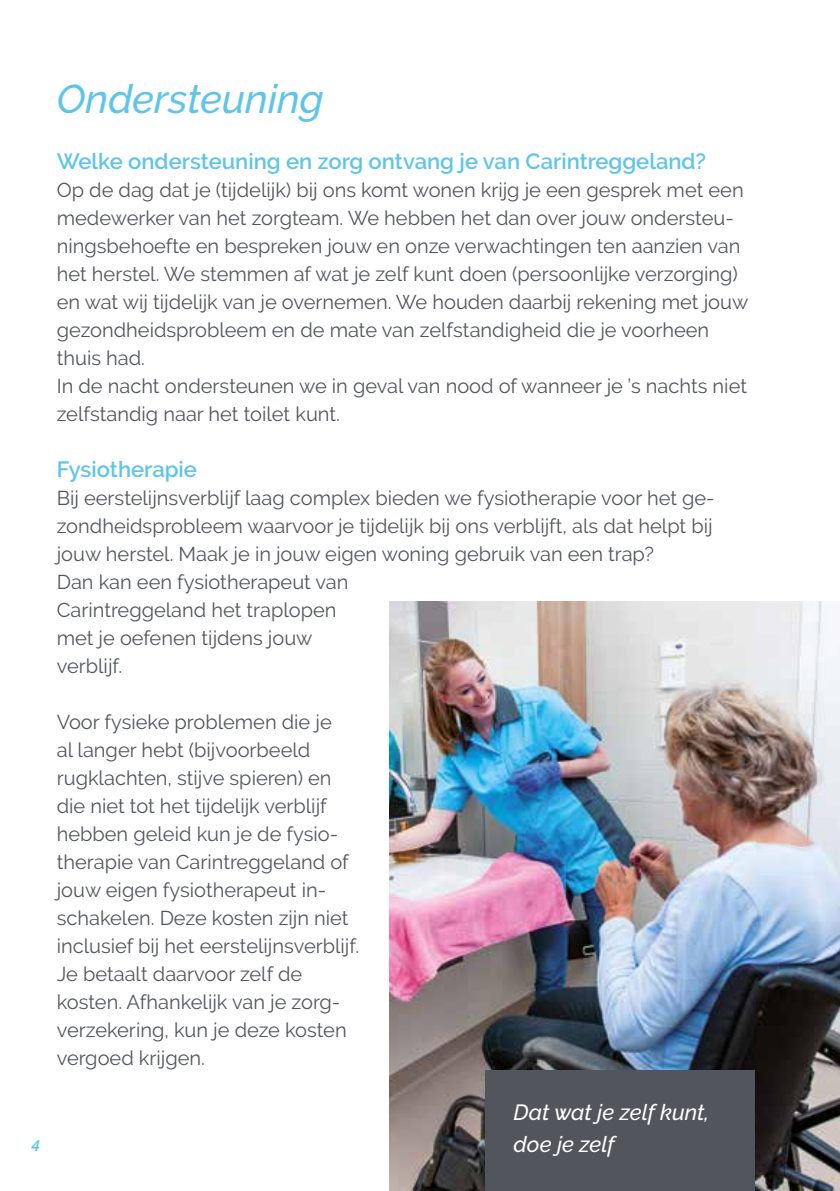
<style>
.page{position:relative;width:840px;height:1191px;background:#fff}
.page>*{position:absolute;margin:0;border:0;box-sizing:border-box;transform-origin:0 0}
.t1{font:italic 500 40px "Raleway";color:#5dc5ea}
.t2{font:600 22px "Raleway";color:#5dc5ea}
.t3{font:italic 500 22px/32px "Raleway";color:#fff}
.t4{font:20px/28px "Raleway";color:#52555c}
.t5{font:italic 600 16px "Raleway";color:#5dc5ea}
</style>
<div class="page">
<img style="left:389px;top:601px;width:450px;height:590px">
<div style="left:485px;top:1070px;width:269px;height:121px;background:#52555c"></div>
<p class="t5" style="left:32px;top:1134px;width:10px">4</p>
<h1 class="t1" style="left:57px;top:75px;width:268px">Ondersteuning</h1>
<p class="t2" style="left:57px;top:148px;width:650px">Welke ondersteuning en zorg ontvang je van Carintreggeland?</p>
<p class="t4" style="left:57px;top:176px;width:692px">Op de dag dat je (tijdelijk) bij ons komt wonen krijg je een gesprek met een medewerker van het zorgteam. We hebben het dan over jouw ondersteu&shy;ningsbehoefte en bespreken jouw en onze verwachtingen ten aanzien van het herstel. We stemmen af wat je zelf kunt doen (persoonlijke verzorging) en wat wij tijdelijk van je overnemen. We houden daarbij rekening met jouw gezondheidsprobleem en de mate van zelfstandigheid die je voorheen thuis had.<br>In de nacht ondersteunen we in geval van nood of wanneer je ’s nachts niet zelfstandig naar het toilet kunt.</p>
<p class="t2" style="left:57px;top:456px;width:142px">Fysiotherapie</p>
<p class="t4" style="left:57px;top:484px;width:659px">Bij eerstelijnsverblijf laag complex bieden we fysiotherapie voor het ge&shy;zondheidsprobleem waarvoor je tijdelijk bij ons verblijft, als dat helpt bij jouw herstel. Maak je in jouw eigen woning gebruik van een trap?<br>Dan kan een fysiotherapeut van<br>Carintreggeland het traplopen<br>met je oefenen tijdens jouw<br>verblijf.</p>
<p class="t4" style="left:57px;top:708px;width:304px">Voor fysieke problemen die je<br>al langer hebt (bijvoorbeeld rugklachten, stijve spieren) en die niet tot het tijdelijk verblijf hebben geleid kun je de fysio&shy;therapie van Carintreggeland of jouw eigen fysiotherapeut in&shy;schakelen. Deze kosten zijn niet inclusief bij het eerstelijnsverblijf.<br>Je betaalt daarvoor zelf de kosten. Afhankelijk van je zorg&shy;verzekering, kun je deze kosten vergoed krijgen.</p>
<p class="t3" style="left:513px;top:1095px;width:197px">Dat wat je zelf kunt, doe je zelf</p>
</div>
